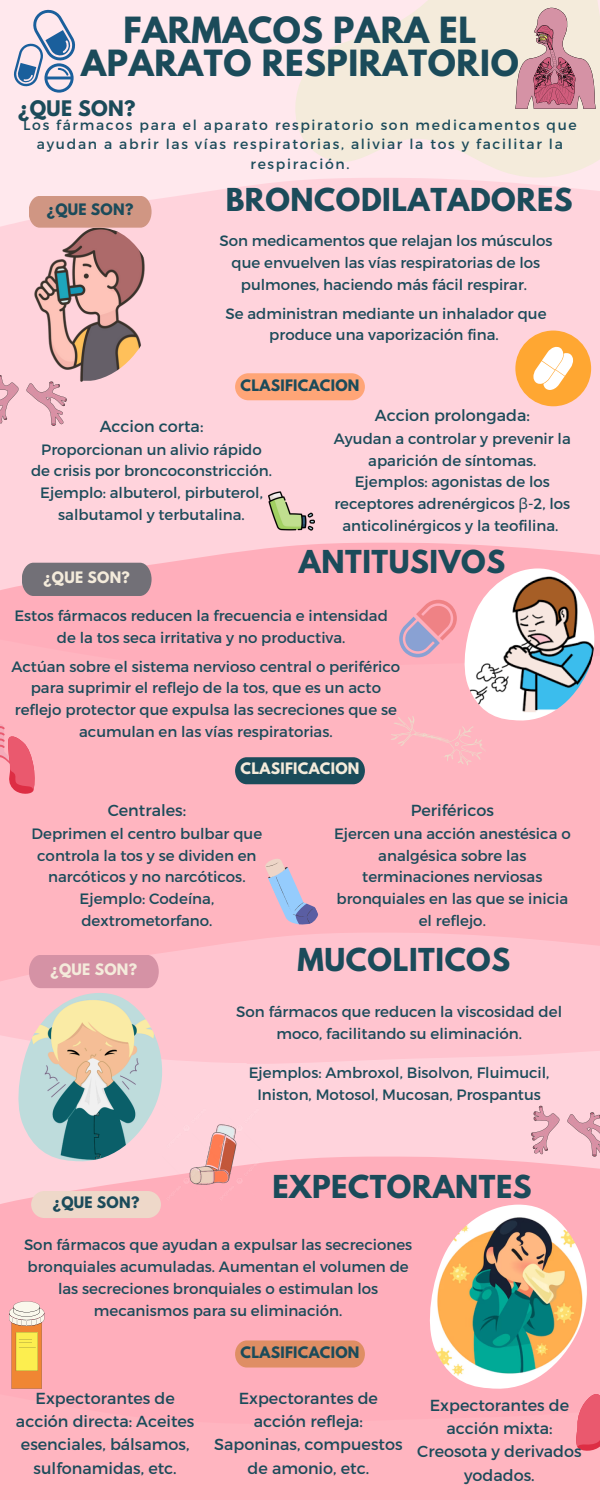
<style>
.page{position:relative;width:600px;height:1500px;background:#ffe8ed}
.page>*{position:absolute;margin:0;border:0;box-sizing:border-box;transform-origin:0 0}
.t1{font:700 32px/33px "League Spartan";letter-spacing:.02em;color:#1b4b5a;text-align:center}
.t2{font:700 28px "League Spartan";letter-spacing:.02em;color:#1b4b5a}
.t3{font:700 19px "League Spartan";letter-spacing:.02em;color:#1b4b5a}
.t4{font:16px/23.2px "Montserrat";color:#1b4b5a;text-align:center}
.t5{font:15px/21.8px "Montserrat";color:#1b4b5a;text-align:center}
.t6{font:14px/19.5px "Montserrat";letter-spacing:.12em;color:#1b4b5a;text-align:center}
.t7{font:700 14px "League Spartan";letter-spacing:.02em;color:#1b4b5a}
.t8{font:700 14px "League Spartan";letter-spacing:.02em;color:#f4ebdb}
.s1{font-family:"Noto Sans"}
</style>
<div class="page">
<svg style="left:295px;top:0;width:305px;height:177px;fill:#f4ebdb"></svg>
<div style="left:0;top:178px;width:600px;height:365px;background:#ffd3dc"></div>
<div style="left:0;top:543px;width:600px;height:390px;background:#ffb5c0"></div>
<svg style="left:0;top:933px;width:600px;height:224px;background:#fec8d2"></svg>
<div style="left:0;top:1157px;width:600px;height:343px;background:#ffaebb"></div>
<img style="left:24px;top:228px;width:131px;height:154px">
<div style="left:235px;top:373px;width:130px;height:27px;background:#ffa577;border-radius:13px"></div>
<div style="left:22px;top:563px;width:130px;height:33px;background:#727077"></div>
<svg style="left:29px;top:196px;width:123px;height:32px;background:#d29987"></svg>
<img style="left:465px;top:568px;width:129px;height:152px">
<img style="left:430px;top:1205px;width:157px;height:184px">
<img style="left:18px;top:993px;width:144px;height:168px">
<svg style="left:235px;top:757px;width:130px;height:27px;background:#254f5e"></svg>
<svg style="left:386px;top:699px;width:107px;height:76px;background:#fdb8c1"></svg>
<div style="left:31px;top:1191px;width:130px;height:27px;background:#eed8c9;border-radius:13px"></div>
<svg style="left:235px;top:1340px;width:130px;height:28px;background:#e1906a"></svg>
<svg style="left:515px;top:6px;width:81px;height:103px;background:#d3a4a9"></svg>
<svg style="left:13px;top:9px;width:62px;height:84px"></svg>
<svg style="left:399px;top:600px;width:58px;height:57px;background:#dc9fb3"></svg>
<div style="left:29px;top:955px;width:130px;height:33px;background:#d592a5"></div>
<svg style="left:515px;top:331px;width:76px;height:75px;background:#ffc07b"></svg>
<svg style="left:9px;top:1301px;width:35px;height:88px"></svg>
<img style="left:268px;top:488px;width:46px;height:46px">
<img style="left:161px;top:1102px;width:104px;height:104px">
<svg style="left:263px;top:855px;width:58px;height:76px;background:#d8b4cb"></svg>
<svg style="left:0;top:724px;width:35px;height:71px;background:#f28192"></svg>
<svg style="left:575px;top:1382px;width:25px;height:71px;background:#f07587"></svg>
<svg style="left:531px;top:1106px;width:69px;height:51px;background:#ecbac6"></svg>
<svg style="left:0;top:375px;width:67px;height:51px;background:#eebcc8"></svg>
<h4 class="t1" style="left:81px;top:17px;width:439px">FARMACOS PARA EL<br>APARATO RESPIRATORIO</h4>
<p class="t3" style="left:18px;top:99px;width:119px">¿QUE SON?</p>
<p class="t6" style="left:23px;top:114px;width:555px">Los fármacos para el aparato respiratorio son medicamentos que ayudan a abrir las vías respiratorias, aliviar la tos y facilitar la respiración.</p>
<h1 class="t7" style="left:47px;top:203px;width:88px">¿QUE SON?</h1>
<h4 class="t2" style="left:226px;top:186px;width:348px">BRONCODILATADORES</h4>
<p class="t5" style="left:219px;top:230px;width:335px">Son medicamentos que relajan los músculos que envuelven las vías respiratorias de los pulmones, haciendo más fácil respirar.</p>
<h2 class="t5" style="left:225px;top:302px;width:323px">Se administran mediante un inhalador que produce una vaporización fina.</h2>
<p class="t7" style="left:241px;top:378px;width:120px">CLASIFICACION</p>
<p class="t4" style="left:375px;top:403px;width:156px">Accion prolongada:</p>
<p class="t5" style="left:334px;top:427px;width:238px">Ayudan a controlar y prevenir la aparición de síntomas.<br>Ejemplos: agonistas de los receptores adrenérgicos <span class="s1">β</span>-2, los anticolinérgicos y la teofilina.</p>
<p class="t2" style="left:299px;top:547px;width:208px">ANTITUSIVOS</p>
<h4 class="t5" style="left:14px;top:605px;width:375px">Estos fármacos reducen la frecuencia e intensidad de la tos seca irritativa y no productiva.</h4>
<h4 class="t5" style="left:11px;top:655px;width:390px">Actúan sobre el sistema nervioso central o periférico para suprimir el reflejo de la tos, que es un acto reflejo protector que expulsa las secreciones que se acumulan en las vías respiratorias.</h4>
<h5 class="t4" style="left:100px;top:414px;width:105px">Accion corta:</h5>
<h5 class="t5" style="left:31px;top:438px;width:243px">Proporcionan un alivio rápido de crisis por broncoconstricción.<br>Ejemplo: albuterol, pirbuterol, salbutamol y terbutalina.</h5>
<p class="t8" style="left:43px;top:570px;width:88px">¿QUE SON?</p>
<h5 class="t8" style="left:241px;top:762px;width:120px">CLASIFICACION</h5>
<p class="t4" style="left:411px;top:798px;width:85px">Periféricos</p>
<p class="t5" style="left:334px;top:822px;width:238px">Ejercen una acción anestésica o analgésica sobre las terminaciones nerviosas bronquiales en las que se inicia el reflejo.</p>
<h5 class="t2" style="left:298px;top:946px;width:214px">MUCOLITICOS</h5>
<h4 class="t5" style="left:236px;top:1000px;width:327px">Son fármacos que reducen la viscosidad del moco, facilitando su eliminación.</h4>
<p class="t4" style="left:108px;top:798px;width:80px">Centrales:</p>
<p class="t5" style="left:32px;top:822px;width:232px">Deprimen el centro bulbar que controla la tos y se dividen en narcóticos y no narcóticos.<br>Ejemplo: Codeína, dextrometorfano.</p>
<h4 class="t8" style="left:51px;top:963px;width:88px">¿QUE SON?</h4>
<h2 class="t7" style="left:53px;top:1196px;width:88px">¿QUE SON?</h2>
<h5 class="t5" style="left:249px;top:1061px;width:302px">Ejemplos: Ambroxol, Bisolvon, Fluimucil,<br>Iniston, Motosol, Mucosan, Prospantus</h5>
<p class="t2" style="left:272px;top:1173px;width:261px">EXPECTORANTES</p>
<h4 class="t5" style="left:24px;top:1234px;width:390px">Son fármacos que ayudan a expulsar las secreciones bronquiales acumuladas. Aumentan el volumen de las secreciones bronquiales o estimulan los mecanismos para su eliminación.</h4>
<p class="t7" style="left:241px;top:1345px;width:120px">CLASIFICACION</p>
<p class="t4" style="left:16px;top:1386px;width:180px">Expectorantes de acción directa: Aceites esenciales, bálsamos, sulfonamidas, etc.</p>
<h5 class="t4" style="left:214px;top:1386px;width:190px">Expectorantes de acción refleja:<br>Saponinas, compuestos de amonio, etc.</h5>
<h2 class="t4" style="left:417px;top:1393px;width:166px">Expectorantes de acción mixta:<br>Creosota y derivados yodados.</h2>
</div>
